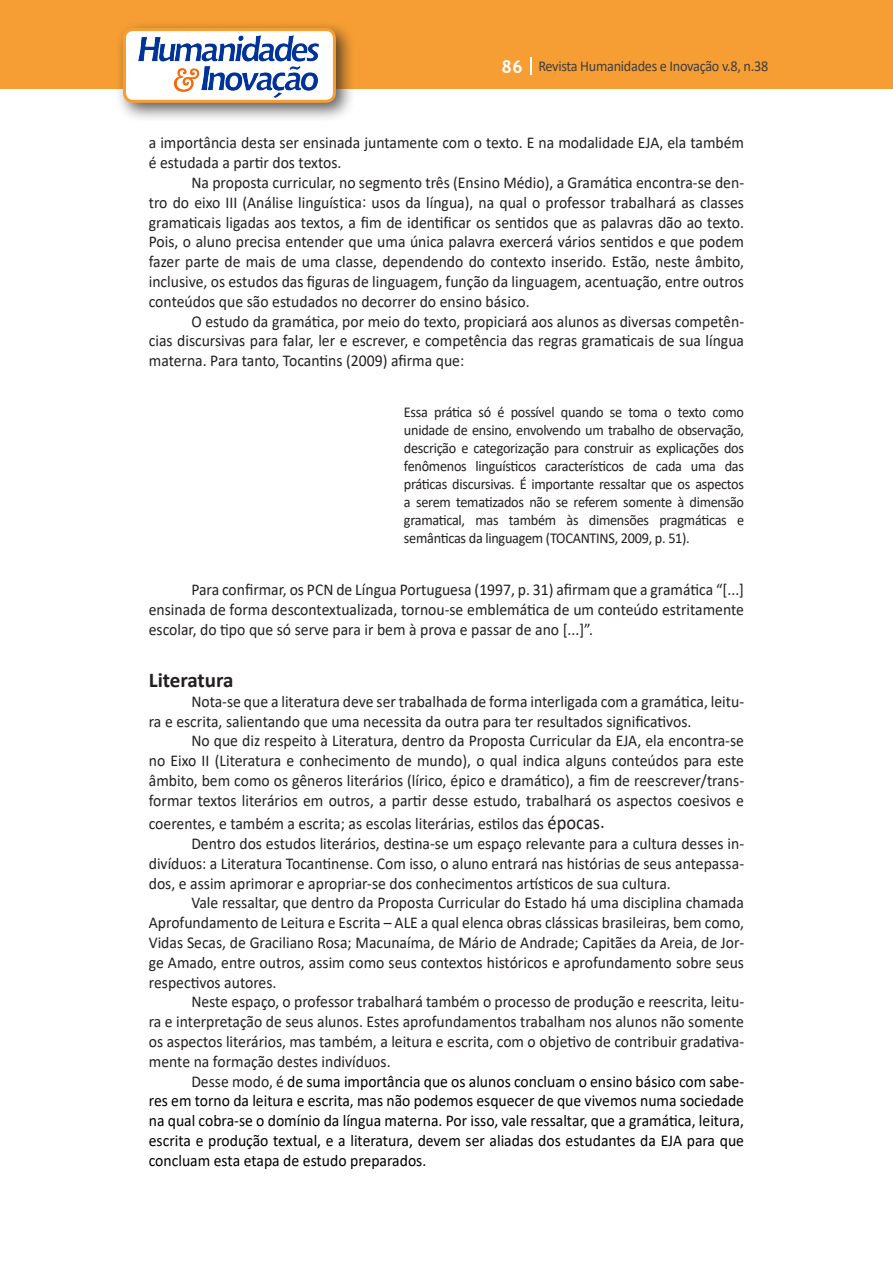
<style>
.page{position:relative;width:893px;height:1263px;background:#fff}
.page>*{position:absolute;margin:0;border:0;box-sizing:border-box;transform-origin:0 0}
.Titulo_2{font:700 21px "Calibri";color:#231f20}
.Texto{font:16.5px/19.8px "Calibri";color:#231f20;text-align:justify;scale:.95 1}
.Texto-2{font:16.5px/19.8px "Calibri";color:#000;text-align:justify;scale:.95 1}
.citacao{font:15px/18px "Calibri";letter-spacing:-.02em;color:#231f20;text-align:justify;scale:.95 1}
.t1{font:15px "Calibri";letter-spacing:-.02em;color:#3e3e3f;scale:.95 1}
.s1{font-family:"Trebuchet MS";font-weight:700;font-size:18px;color:#fff}
.s2{font-size:19.5px}
.s3{color:#231f20}
</style>
<div class="page">
<div style="left:0;top:0;width:893px;height:88px;background:#f69e34"></div>
<svg style="left:530px;top:57px;width:2px;height:18px"></svg>
<div style="left:115px;top:20px;width:241px;height:103px;background:#231f20;opacity:.75"></div>
<div style="left:125px;top:30px;width:209px;height:71px;background:#fff;border-radius:9px"></div>
<img style="left:138px;top:35px;width:181px;height:62px">
<div style="left:123px;top:28px;width:213px;height:75px;border:3px solid #f69e34;border-radius:9px"></div>
<p class="t1" style="left:501px;top:56px;width:282px"><span class="s1">86</span> Revista Humanidades e Inovação v.8, n.38</p>
<p class="Texto" style="left:149px;top:133px;width:628px">a importância desta ser ensinada juntamente com o texto. E na modalidade EJA, ela também é estudada a partir dos textos.</p>
<p class="Texto" style="left:149px;top:172px;width:628px;text-indent:43px">Na proposta curricular, no segmento três (Ensino Médio), a Gramática encontra-se den&shy;tro do eixo III (Análise linguística: usos da língua), na qual o professor trabalhará as classes gramaticais ligadas aos textos, a fim de identificar os sentidos que as palavras dão ao texto.<br>Pois, o aluno precisa entender que uma única palavra exercerá vários sentidos e que podem fazer parte de mais de uma classe, dependendo do contexto inserido. Estão, neste âmbito, inclusive, os estudos das figuras de linguagem, função da linguagem, acentuação, entre outros conteúdos que são estudados no decorrer do ensino básico.</p>
<p class="Texto" style="left:149px;top:311px;width:628px;text-indent:43px">O estudo da gramática, por meio do texto, propiciará aos alunos as diversas competên&shy;cias discursivas para falar, ler e escrever, e competência das regras gramaticais de sua língua materna. Para tanto, Tocantins (2009) afirma que:</p>
<p class="citacao" style="left:404px;top:402px;width:360px">Essa prática só é possível quando se toma o texto como unidade de ensino, envolvendo um trabalho de observação, descrição e categorização para construir as explicações dos fenômenos linguísticos característicos de cada uma das práticas discursivas. É importante ressaltar que os aspectos a serem tematizados não se referem somente à dimensão gramatical, mas também às dimensões pragmáticas e semânticas da linguagem (TOCANTINS, 2009, p. 51).</p>
<p class="Texto" style="left:149px;top:579px;width:628px;text-indent:43px">Para confirmar, os PCN de Língua Portuguesa (1997, p. 31) afirmam que a gramática “[...] ensinada de forma descontextualizada, tornou-se emblemática de um conteúdo estritamente escolar, do tipo que só serve para ir bem à prova e passar de ano [...]”.</p>
<p class="Titulo_2" style="left:149px;top:665px;width:86px">Literatura</p>
<p class="Texto" style="left:149px;top:691px;width:628px;text-indent:43px">Nota-se que a literatura deve ser trabalhada de forma interligada com a gramática, leitu&shy;ra e escrita, salientando que uma necessita da outra para ter resultados significativos.</p>
<p class="Texto" style="left:149px;top:731px;width:628px;text-indent:43px">No que diz respeito à Literatura, dentro da Proposta Curricular da EJA, ela encontra-se no Eixo II (Literatura e conhecimento de mundo), o qual indica alguns conteúdos para este âmbito, bem como os gêneros literários (lírico, épico e dramático), a fim de reescrever/trans&shy;formar textos literários em outros, a partir desse estudo, trabalhará os aspectos coesivos e</p>
<p class="Texto" style="left:149px;top:813px;width:482px">coerentes, e também a escrita; as escolas literárias, estilos das <span class="s2">épocas.</span></p>
<p class="Texto" style="left:149px;top:833px;width:628px;text-indent:43px">Dentro dos estudos literários, destina-se um espaço relevante para a cultura desses in&shy;divíduos: a Literatura Tocantinense. Com isso, o aluno entrará nas histórias de seus antepassa&shy;dos, e assim aprimorar e apropriar-se dos conhecimentos artísticos de sua cultura.</p>
<p class="Texto" style="left:149px;top:893px;width:628px;text-indent:43px">Vale ressaltar, que dentro da Proposta Curricular do Estado há uma disciplina chamada Aprofundamento de Leitura e Escrita – ALE a qual elenca obras clássicas brasileiras, bem como, Vidas Secas, de Graciliano Rosa; Macunaíma, de Mário de Andrade; Capitães da Areia, de Jor&shy;ge Amado, entre outros, assim como seus contextos históricos e aprofundamento sobre seus respectivos autores.</p>
<p class="Texto" style="left:149px;top:992px;width:628px;text-indent:43px">Neste espaço, o professor trabalhará também o processo de produção e reescrita, leitu&shy;ra e interpretação de seus alunos. Estes aprofundamentos trabalham nos alunos não somente os aspectos literários, mas também, a leitura e escrita, com o objetivo de contribuir gradativa&shy;mente na formação destes indivíduos.</p>
<p class="Texto-2" style="left:149px;top:1071px;width:628px;text-indent:43px"><span class="s3">Desse modo, é</span> de suma importância que os alunos concluam o ensino básico com sabe&shy;res em torno da leitura e escrita, mas não podemos esquecer de que vivemos numa sociedade na qual cobra-se o domínio da língua materna. Por isso, vale ressaltar, que a gramática, leitura, escrita e produção textual, e a literatura, devem ser aliadas dos estudantes da EJA para que concluam esta etapa de estudo preparados.</p>
</div>
